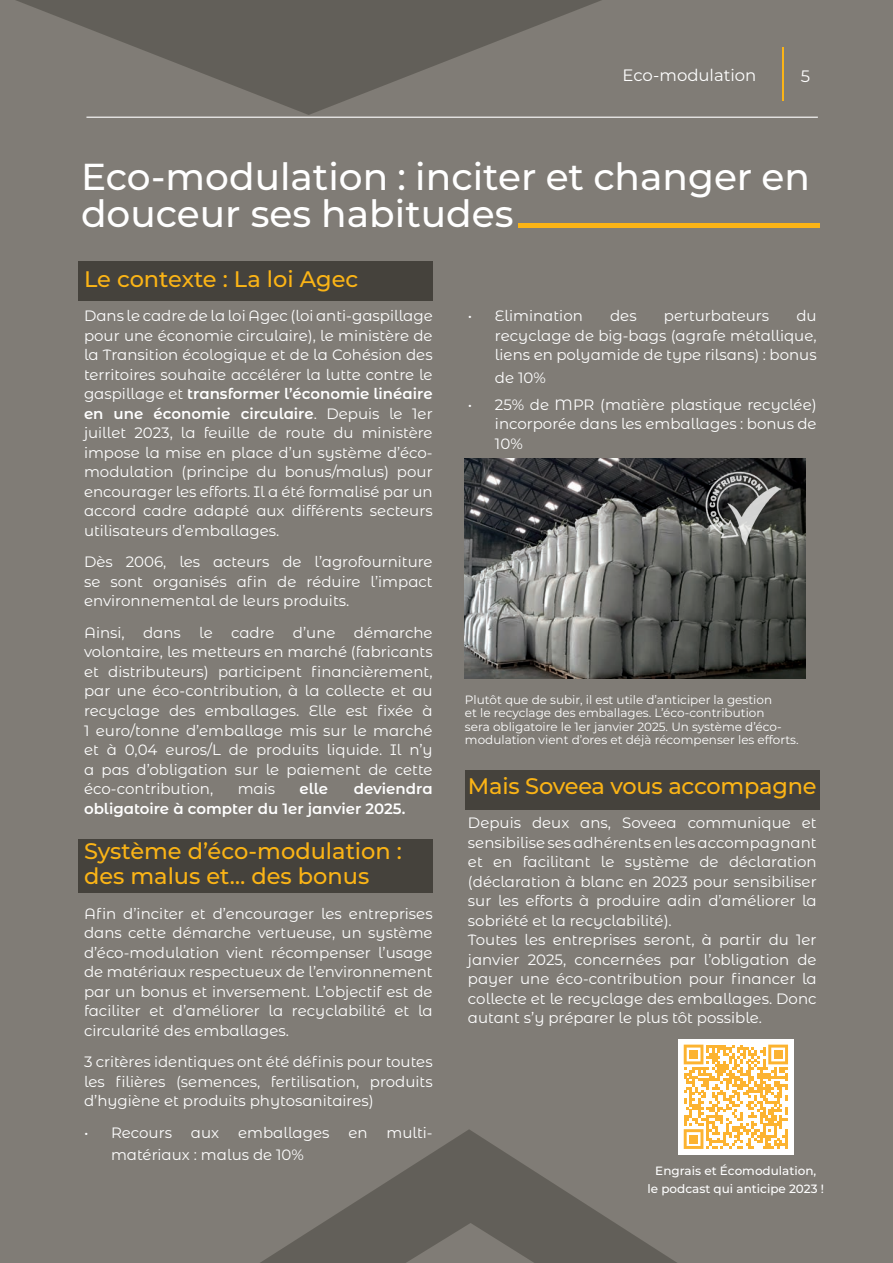
<style>
.page{position:relative;width:893px;height:1263px;background:#807c76}
.page>*{position:absolute;margin:0;border:0;box-sizing:border-box;transform-origin:0 0}
._25_reg_Left{font:500 37.5px/37.5px "Montserrat";color:#fff}
._15_21_reg_Left{font:500 22.5px/25.5px "Montserrat";color:#fbb416}
._11-reg_Left{font:16.5px "Montserrat";color:#fff}
._10_15_reg_Left{font:15px/19.5px "Montserrat Alternates";color:#fff;text-align:justify}
._10_15_reg_Left-2{font:600 15px/19.5px "Montserrat Alternates";color:#fff}
.t1{font:12px/13.5px "Montserrat";color:#fff}
.t2{font:500 12px "Montserrat";color:#fff}
.s1{font-weight:600}
</style>
<div class="page">
<svg style="left:16px;top:0;width:586px;height:115px"></svg>
<svg style="left:260px;top:1129px;width:534px;height:134px"></svg>
<div style="left:78px;top:262px;width:355px;height:39px;background:#45423c"></div>
<div style="left:78px;top:839px;width:355px;height:53px;background:#45423c"></div>
<div style="left:465px;top:770px;width:355px;height:39px;background:#45423c"></div>
<hr style="left:86px;top:117px;width:732px;height:1px;background:#fff">
<hr style="left:782px;top:47px;width:1px;height:53px;background:#fbb416">
<div style="left:518px;top:223px;width:302px;height:5px;background:#fbb416"></div>
<img style="left:465px;top:458px;width:340px;height:221px">
<img style="left:703px;top:470px;width:77px;height:75px">
<div style="left:678px;top:1039px;width:116px;height:115px;background:#fff"></div>
<svg style="left:684px;top:1044px;width:104px;height:105px"></svg>
<div style="left:689px;top:1050px;width:9px;height:9px;background:#fcb330"></div>
<div style="left:774px;top:1050px;width:8px;height:9px;background:#fcb330"></div>
<div style="left:689px;top:1135px;width:9px;height:8px;background:#fcb330"></div>
<p class="_11-reg_Left" style="left:623px;top:63px;width:135px">Eco-modulation</p>
<p class="_11-reg_Left" style="left:801px;top:64px;width:11px">5</p>
<p class="_25_reg_Left" style="left:81px;top:156px;width:730px">Eco-modulation : inciter et changer en douceur ses habitudes</p>
<p class="_15_21_reg_Left" style="left:84px;top:265px;width:276px">Le contexte : La loi Agec</p>
<p class="_10_15_reg_Left" style="left:84px;top:306px;width:350px">Dans le cadre de la loi Agec (loi anti-gaspillage pour une économie circulaire), le ministère de la Transition écologique et de la Cohésion des territoires souhaite accélérer la lutte contre le gaspillage et <span class="s1">transformer l’économie linéaire en une économie circulaire</span>. Depuis le 1er juillet 2023, la feuille de route du ministère impose la mise en place d’un système d’éco&shy;modulation (principe du bonus/malus) pour encourager les efforts. Il a été formalisé par un accord cadre adapté aux différents secteurs utilisateurs d’emballages.</p>
<p class="_10_15_reg_Left" style="left:84px;top:552px;width:350px">Dès 2006, les acteurs de l’agrofourniture se sont organisés afin de réduire l’impact environnemental de leurs produits.</p>
<p class="_10_15_reg_Left" style="left:84px;top:622px;width:350px">Ainsi, dans le cadre d’une démarche volontaire, les metteurs en marché (fabricants et distributeurs) participent financièrement, par une éco-contribution, à la collecte et au recyclage des emballages. Elle est fixée à 1 euro/tonne d’emballage mis sur le marché et à 0,04 euros/L de produits liquide. Il n’y a pas d’obligation sur le paiement de cette éco-contribution,</p>
<p class="_10_15_reg_Left-2" style="left:84px;top:778px;width:350px;text-indent:270px">deviendra obligatoire à compter du 1er janvier 2025.</p>
<p class="_15_21_reg_Left" style="left:84px;top:837px;width:320px">Système d’éco-modulation : des malus et… des bonus</p>
<p class="_10_15_reg_Left" style="left:84px;top:903px;width:350px">Afin d’inciter et d’encourager les entreprises dans cette démarche vertueuse, un système d’éco-modulation vient récompenser l’usage de matériaux respectueux de l’environnement par un bonus et inversement. L’objectif est de faciliter et d’améliorer la recyclabilité et la circularité des emballages.</p>
<p class="_10_15_reg_Left" style="left:84px;top:1051px;width:350px">3 critères identiques ont été définis pour toutes les filières (semences, fertilisation, produits d’hygiène et produits phytosanitaires)</p>
<p class="_10_15_reg_Left" style="left:84px;top:1122px;width:90px">• Recours</p>
<p class="_10_15_reg_Left" style="left:191px;top:1122px;width:30px">aux</p>
<p class="_10_15_reg_Left" style="left:238px;top:1122px;width:93px">emballages</p>
<p class="_10_15_reg_Left" style="left:348px;top:1122px;width:21px">en</p>
<p class="_10_15_reg_Left" style="left:386px;top:1122px;width:48px">multi-</p>
<p class="_10_15_reg_Left" style="left:111px;top:1144px;width:195px">matériaux : malus de 10%</p>
<p class="_10_15_reg_Left" style="left:238px;top:778px;width:39px">mais</p>
<p class="_10_15_reg_Left-2" style="left:300px;top:778px;width:30px">elle</p>
<p class="_10_15_reg_Left" style="left:468px;top:305px;width:116px">• Elimination</p>
<p class="_10_15_reg_Left" style="left:610px;top:305px;width:28px">des</p>
<p class="_10_15_reg_Left" style="left:664px;top:305px;width:107px">perturbateurs</p>
<p class="_10_15_reg_Left" style="left:495px;top:305px;width:323px;text-indent:301px">du recyclage de big-bags (agrafe métallique, liens en polyamide de type rilsans) : bonus</p>
<p class="_10_15_reg_Left" style="left:495px;top:367px;width:52px">de 10%</p>
<p class="_10_15_reg_Left" style="left:495px;top:394px;width:323px;text-indent:-27px">• 25% de MPR (matière plastique recyclée) incorporée dans les emballages : bonus de 10%</p>
<p class="t1" style="left:465px;top:692px;width:335px">Plutôt que de subir, il est utile d’anticiper la gestion<br>et le recyclage des emballages. L’éco-contribution<br>sera obligatoire le 1er janvier 2025. Un système d’éco&shy;modulation vient d’ores et déjà récompenser les efforts.</p>
<p class="_15_21_reg_Left" style="left:468px;top:772px;width:350px">Mais Soveea vous accompagne</p>
<p class="_10_15_reg_Left" style="left:468px;top:812px;width:350px">Depuis deux ans, Soveea communique et sensibilise ses adhérents en les accompagnant et en facilitant le système de déclaration (déclaration à blanc en 2023 pour sensibiliser sur les efforts à produire adin d’améliorer la sobriété et la recyclabilité).</p>
<p class="_10_15_reg_Left" style="left:468px;top:929px;width:350px">Toutes les entreprises seront, à partir du 1er janvier 2025, concernées par l’obligation de payer une éco-contribution pour financer la collecte et le recyclage des emballages. Donc autant s’y préparer le plus tôt possible.</p>
<p class="t2" style="left:655px;top:1162px;width:162px">Engrais et Écomodulation,</p>
<p class="t2" style="left:647px;top:1180px;width:178px">le podcast qui anticipe 2023 !</p>
</div>
